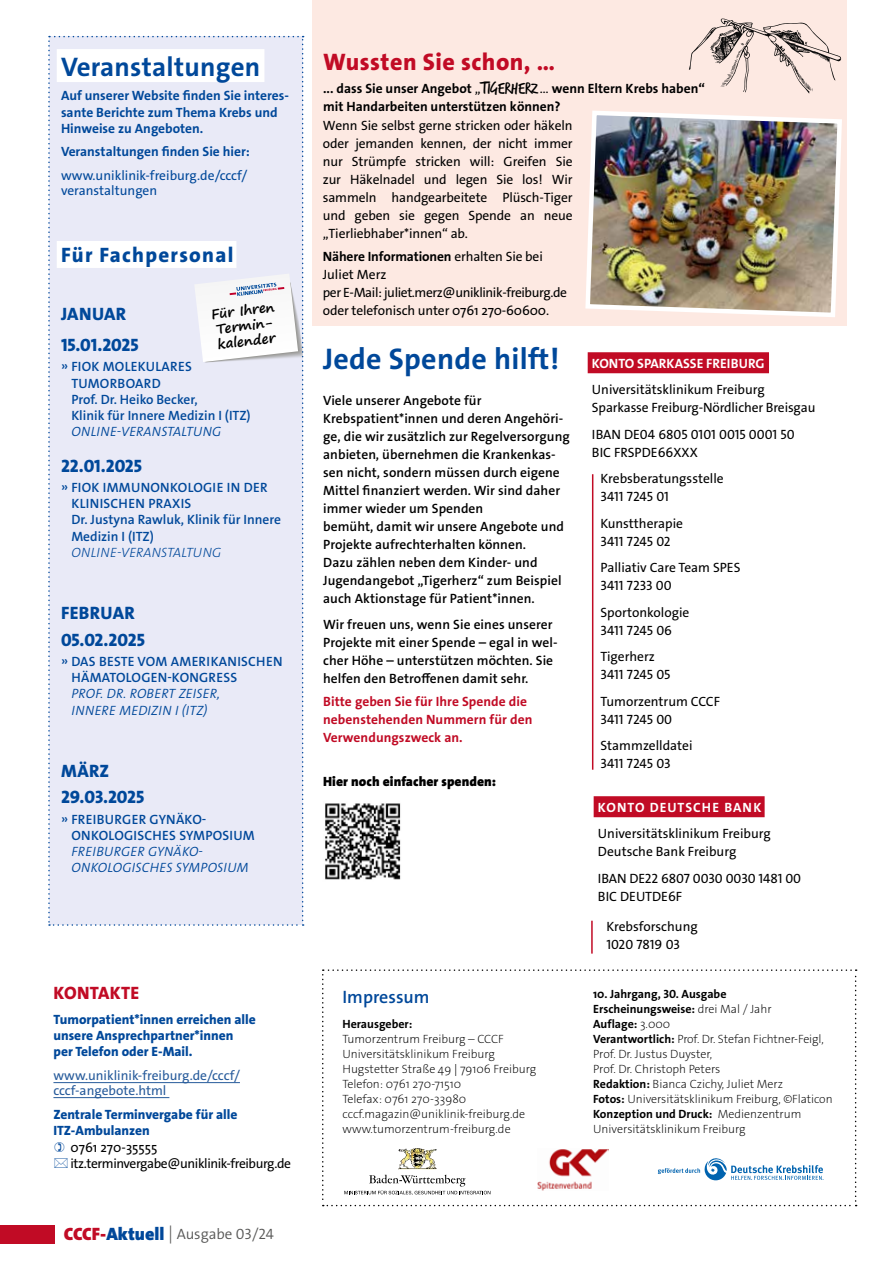
<style>
.page{position:relative;width:893px;height:1263px;background:#fff}
.page>*{position:absolute;margin:0;border:0;box-sizing:border-box;transform-origin:0 0}
.t1{font:700 30px "The Sans Os F";letter-spacing:.01em;color:#00489a}
.t2{font:700 27px "The Sans Os F";letter-spacing:.01em;color:#00489a}
.t3{font:800 24px "The Sans Os F";letter-spacing:.02em;color:#c10b25}
.t4{font:800 21px "The Sans Os F";letter-spacing:.06em;color:#00489a}
.t5{font:800 18px/26.7px "The Sans Os F";color:#00489a}
.t6{font:600 18px "The Sans Os F";color:#00489a}
.t7{font:800 18px "The Sans Os F";letter-spacing:.02em;color:#c10b25}
.t8{font:300 15px "The Sans Os F";color:#575756}
.t9{font:13.5px/18px "The Sans Os F";letter-spacing:-.005em;color:#000}
.t10{font:600 13.5px/18px "The Sans Os F";letter-spacing:.005em;color:#000}
.t11{font:600 13.5px/16.2px "The Sans Os F";letter-spacing:.015em;color:#00489a}
.t12{font:800 13.5px/16.2px "The Sans Os F";color:#00489a}
.t13{font:700 13.5px/16.2px "The Sans Os F";color:#00489a}
.t14{font:italic 300 13.5px/16.2px "The Sans Os F";letter-spacing:.02em;color:#00489a}
.t15{font:700 13.5px/18px "The Sans Os F";color:#000}
.t16{font:700 13.5px/18px "The Sans Os F";letter-spacing:.005em;color:#c10b25}
.t17{font:13.5px/16.2px "The Sans Os F";letter-spacing:-.03em;color:#000}
.t18{font:13.5px/15px "The Sans Os F";color:#275b9b}
.t19{font:13.5px/15px "The Sans Os F";color:#00489a}
.t20{font:900 13.5px "The Sans Os F";letter-spacing:.005em;color:#000}
.t21{font:700 13.5px/15.3px "Segoe Print";color:#000}
.t22{font:700 13.5px "The Sans Os F";letter-spacing:.005em;color:#fff}
.t23{font:italic 300 13.5px "The Sans Os F";letter-spacing:.02em;color:#00489a}
.t24{font:700 13.5px "The Sans Os F";letter-spacing:.08em;color:#fff}
.t25{font:200 12px/15px "The Sans Os F";color:#000}
.t26{font:700 12px "The Sans Os F";color:#000}
.s1{font-weight:900;font-size:18px;color:#c10b25}
.s2{font-weight:900;font-size:18px;color:#00489a}
.s3{font-size:18px}
.s4{font-weight:400}
.s5{font-family:"Trash Hand";font-weight:400;font-size:18px}
.s6{font-weight:700}
.s7{font-weight:300}
</style>
<div class="page">
<div style="left:0;top:1226px;width:54px;height:18px;background:#c10b25"></div>
<div style="left:312px;top:0;width:534px;height:325px;background:#fde9e2"></div>
<div style="left:588px;top:352px;width:181px;height:21px;background:#c10b25"></div>
<hr style="left:592px;top:474px;width:1px;height:296px;background:#c10b25">
<svg style="left:322px;top:969px;width:535px;height:237px"></svg>
<div style="left:594px;top:796px;width:171px;height:21px;background:#c10b25"></div>
<hr style="left:591px;top:921px;width:2px;height:32px;background:#c10b25">
<img style="left:585px;top:110px;width:257px;height:207px">
<svg style="left:48px;top:36px;width:256px;height:890px;background:#e9eaf6"></svg>
<img style="left:325px;top:803px;width:76px;height:77px">
<hr style="left:53px;top:1082px;width:187px;height:1px;background:#275b9b">
<hr style="left:53px;top:1097px;width:116px;height:1px;background:#275b9b">
<svg style="left:689px;top:19px;width:153px;height:75px"></svg>
<h2 class="t2" style="left:61px;top:49px;width:201px">Veranstaltungen</h2>
<p class="t13" style="left:61px;top:88px;width:229px">Auf unserer Website finden Sie interes&shy;sante Berichte zum Thema Krebs und<br>Hinweise zu Angeboten.</p>
<p class="t13" style="left:61px;top:144px;width:190px">Veranstaltungen finden Sie hier:</p>
<p class="t19" style="left:61px;top:168px;width:188px">www.uniklinik-freiburg.de/cccf/ veranstaltungen</p>
<h3 class="t4" style="left:61px;top:242px;width:174px">Für Fachpersonal</h3>
<p class="t21" style="left:210px;top:306px;width:65px;rotate:-7deg">Für Ihren<br>Termin&shy;kalender</p>
<h3 class="t5" style="left:61px;top:298px;width:79px;line-height:31px">JANUAR<br>15.01.2025</h3>
<p class="t11" style="left:71px;top:359px;width:181px;text-indent:-10px">» FIOK MOLEKULARES<br>TUMORBOARD<br>Prof. Dr. Heiko Becker,<br>Klinik für Innere Medizin I (ITZ)</p>
<p class="t14" style="left:71px;top:424px;width:151px">ONLINE-VERANSTALTUNG</p>
<h3 class="t5" style="left:61px;top:452px;width:83px">22.01.2025</h3>
<p class="t11" style="left:71px;top:479px;width:211px;text-indent:-10px">» FIOK IMMUNONKOLOGIE IN DER<br>KLINISCHEN PRAXIS<br>Dr. Justyna Rawluk, Klinik für Innere<br>Medizin I (ITZ)</p>
<p class="t23" style="left:71px;top:544px;width:151px">ONLINE-VERANSTALTUNG</p>
<h3 class="t5" style="left:61px;top:599px;width:85px">FEBRUAR<br>05.02.2025</h3>
<p class="t11" style="left:71px;top:653px;width:213px;text-indent:-10px">» DAS BESTE VOM AMERIKANISCHEN<br>HÄMATOLOGEN-KONGRESS</p>
<p class="t14" style="left:71px;top:686px;width:150px">PROF. DR. ROBERT ZEISER,<br>INNERE MEDIZIN I (ITZ)</p>
<h3 class="t5" style="left:61px;top:757px;width:85px">MÄRZ<br>29.03.2025</h3>
<p class="t11" style="left:71px;top:811px;width:185px;text-indent:-10px">» FREIBURGER GYNÄKO-<br>ONKOLOGISCHES SYMPOSIUM</p>
<p class="t14" style="left:71px;top:844px;width:179px">FREIBURGER GYNÄKO-<br>ONKOLOGISCHES SYMPOSIUM</p>
<h3 class="t7" style="left:54px;top:981px;width:87px">KONTAKTE</h3>
<p class="t12" style="left:53px;top:1011px;width:204px">Tumorpatient*innen erreichen alle unsere Ansprechpartner*innen per Telefon oder E-Mail.</p>
<p class="t18" style="left:53px;top:1067px;width:188px">www.uniklinik-freiburg.de/cccf/ cccf-angebote.html</p>
<p class="t12" style="left:53px;top:1107px;width:186px">Zentrale Terminvergabe für alle<br>ITZ-Ambulanzen</p>
<p class="t17" style="left:70px;top:1139px;width:222px">0761 270-35555 itz.terminvergabe@uniklinik-freiburg.de</p>
<p class="t8" style="left:64px;top:1224px;width:212px"><span class="s1">CCCF-</span><span class="s2">Aktuell</span> <span class="s3">|</span> Ausgabe 03/24</p>
<h3 class="t3" style="left:323px;top:47px;width:233px">Wussten Sie schon, …</h3>
<p class="t15" style="left:323px;top:79px;width:383px">... dass Sie unser Angebot <span class="s4">„</span><span class="s5">Tigerherz</span> <span class="s4">…</span> wenn Eltern Krebs haben“ mit Handarbeiten unterstützen können?</p>
<p class="t9" style="left:323px;top:117px;width:251px;text-align:justify">Wenn Sie selbst gerne stricken oder häkeln oder jemanden kennen, der nicht immer nur Strümpfe stricken will: Greifen Sie zur Häkelnadel und legen Sie los! Wir sammeln handgearbeitete Plüsch-Tiger und geben sie gegen Spende an neue „Tierliebhaber*innen“ ab.</p>
<p class="t9" style="left:323px;top:247px;width:246px"><span class="s6">Nähere Informationen</span> erhalten Sie bei Juliet Merz<br>per E-Mail: juliet.merz@uniklinik-freiburg.de oder telefonisch unter 0761 270-60600.</p>
<h1 class="t1" style="left:323px;top:339px;width:238px">Jede Spende hilft!</h1>
<p class="t10" style="left:323px;top:391px;width:248px">Viele unserer Angebote für Krebspatient*innen und deren Angehöri&shy;ge, die wir zusätzlich zur Regelversorgung anbieten, übernehmen die Krankenkas&shy;sen nicht, sondern müssen durch eigene Mittel finanziert werden. Wir sind daher immer wieder um Spenden<br>bemüht, damit wir unsere Angebote und Projekte aufrechterhalten können.<br>Dazu zählen neben dem Kinder- und Jugendangebot „Tigerherz“ zum Beispiel auch Aktionstage für Patient*innen.</p>
<p class="t10" style="left:323px;top:616px;width:236px">Wir freuen uns, wenn Sie eines unserer Projekte mit einer Spende – egal in wel&shy;cher Höhe – unterstützen möchten. Sie helfen den Betroffenen damit sehr.</p>
<p class="t16" style="left:323px;top:692px;width:211px">Bitte geben Sie für Ihre Spende die nebenstehenden Nummern für den<br>Verwendungszweck an.</p>
<p class="t20" style="left:323px;top:773px;width:174px">Hier noch einfacher spenden:</p>
<h3 class="t6" style="left:342px;top:985px;width:89px">Impressum</h3>
<p class="t26" style="left:342px;top:1016px;width:71px">Herausgeber:</p>
<p class="t25" style="left:342px;top:1031px;width:195px">Tumorzentrum Freiburg – CCCF<br>Universitätsklinikum Freiburg<br>Hugstetter Straße 49 <span class="s7">|</span> 79106 Freiburg<br>Telefon: 0761 270-71510<br>Telefax: 0761 270-33980 cccf.magazin@uniklinik-freiburg.de www.tumorzentrum-freiburg.de</p>
<p class="t22" style="left:592px;top:354px;width:174px">KONTO SPARKASSE FREIBURG</p>
<p class="t9" style="left:592px;top:381px;width:225px">Universitätsklinikum Freiburg<br>Sparkasse Freiburg-Nördlicher Breisgau</p>
<p class="t9" style="left:592px;top:425px;width:204px">IBAN DE04 6805 0101 0015 0001 50<br>BIC FRSPDE66XXX</p>
<p class="t9" style="left:600px;top:470px;width:125px">Krebsberatungsstelle<br>3411 7245 01</p>
<p class="t9" style="left:600px;top:514px;width:84px">Kunsttherapie<br>3411 7245 02</p>
<p class="t9" style="left:600px;top:559px;width:142px">Palliativ Care Team SPES<br>3411 7233 00</p>
<p class="t9" style="left:600px;top:603px;width:90px">Sportonkologie<br>3411 7245 06</p>
<p class="t9" style="left:600px;top:648px;width:72px">Tigerherz<br>3411 7245 05</p>
<p class="t9" style="left:600px;top:692px;width:121px">Tumorzentrum CCCF<br>3411 7245 00</p>
<p class="t9" style="left:600px;top:737px;width:94px">Stammzelldatei<br>3411 7245 03</p>
<p class="t24" style="left:598px;top:798px;width:165px">KONTO DEUTSCHE BANK</p>
<p class="t9" style="left:598px;top:825px;width:174px">Universitätsklinikum Freiburg<br>Deutsche Bank Freiburg</p>
<p class="t9" style="left:598px;top:869px;width:205px">IBAN DE22 6807 0030 0030 1481 00<br>BIC DEUTDE6F</p>
<p class="t9" style="left:606px;top:918px;width:93px">Krebsforschung<br>1020 7819 03</p>
<p class="t25" style="left:593px;top:987px;width:241px"><span class="s6">10. Jahrgang, 30. Ausgabe<br>Erscheinungsweise:</span> drei Mal / Jahr<br><span class="s6">Auflage:</span> 3.000<br><span class="s6">Verantwortlich:</span> Prof. Dr. Stefan Fichtner-Feigl, Prof. Dr. Justus Duyster,<br>Prof. Dr. Christoph Peters<br><span class="s6">Redaktion:</span> Bianca Czichy, Juliet Merz<br><span class="s6">Fotos:</span> Universitätsklinikum Freiburg, ©Flaticon <span class="s6">Konzeption und Druck:</span> Medienzentrum Universitätsklinikum Freiburg</p>
</div>
